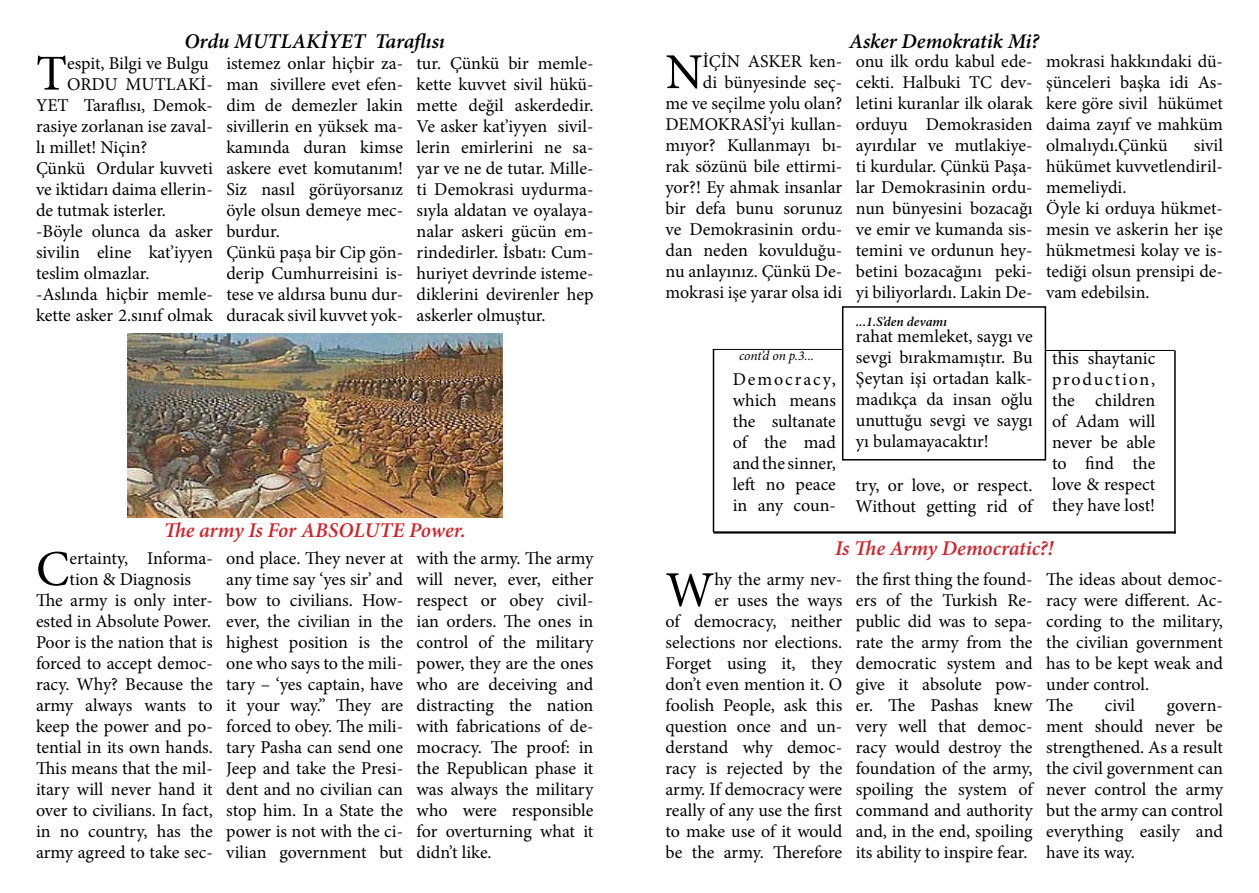
<style>
.page{position:relative;width:1259px;height:893px;background:#fff}
.page>*{position:absolute;margin:0;border:0;box-sizing:border-box;transform-origin:0 0}
.t1{font:50.25px "Minion Pro";color:#000}
.t2{font:italic 600 21px "Minion Pro";letter-spacing:-.005em;color:#d2232a}
.t3{font:italic 600 21px "Minion Pro";letter-spacing:-.005em;color:#000}
.t4{font:18px/21px "Minion Pro";color:#000;text-align:justify}
.t5{font:italic 600 13.5px "Minion Pro";color:#000}
.t6{font:italic 13.5px "Minion Pro";letter-spacing:-.01em;color:#000}
</style>
<div class="page">
<div style="left:842px;top:306px;width:204px;height:154px;border:2px solid #000"></div>
<hr style="left:713px;top:349px;width:129px;height:1px;background:#000">
<hr style="left:1045px;top:350px;width:129px;height:1px;background:#000">
<hr style="left:713px;top:349px;width:1px;height:183px;background:#000">
<hr style="left:1174px;top:350px;width:1px;height:184px;background:#000">
<div style="left:713px;top:531px;width:462px;height:3px;border:2px solid #000"></div>
<img style="left:127px;top:333px;width:375px;height:185px">
<p class="t3" style="left:184px;top:27px;width:262px">Ordu MUTLAKİYET Taraflısı</p>
<h1 class="t1" style="left:36px;top:40px;width:33px">T</h1>
<p class="t4" style="left:67px;top:52px;width:143px">espit, Bilgi ve Bulgu</p>
<p class="t4" style="left:67px;top:73px;width:147px">ORDU MUTLAKİ-</p>
<p class="t4" style="left:36px;top:94px;width:178px">YET Taraflısı, Demok-</p>
<p class="t4" style="left:36px;top:115px;width:178px">rasiye zorlanan ise zaval-</p>
<p class="t4" style="left:36px;top:136px;width:113px">lı millet! Niçin?</p>
<p class="t4" style="left:36px;top:157px;width:178px">Çünkü Ordular kuvveti</p>
<p class="t4" style="left:36px;top:178px;width:178px">ve iktidarı daima ellerin-</p>
<p class="t4" style="left:36px;top:199px;width:131px">de tutmak isterler.</p>
<p class="t4" style="left:36px;top:220px;width:178px">-Böyle olunca da asker</p>
<p class="t4" style="left:36px;top:241px;width:178px">sivilin eline kat’iyyen</p>
<p class="t4" style="left:36px;top:262px;width:115px">teslim olmazlar.</p>
<p class="t4" style="left:36px;top:283px;width:178px">-Aslında hiçbir memle-</p>
<p class="t4" style="left:36px;top:304px;width:179px">kette asker 2.sınıf olmak</p>
<p class="t4" style="left:226px;top:52px;width:178px;text-align:left">istemez onlar hiçbir za&shy;man sivillere evet efen&shy;dim de demezler lakin sivillerin en yüksek ma&shy;kamında duran kimse askere evet komutanım!<br>Siz nasıl görüyorsanız öyle olsun demeye mec&shy;burdur.<br>Çünkü paşa bir Cip gön&shy;derip Cumhurreisini is&shy;tese ve aldırsa bunu dur&shy;duracak sivil kuvvet yok-</p>
<p class="t4" style="left:417px;top:53px;width:178px">tur. Çünkü bir memle&shy;kette kuvvet sivil hükü&shy;mette değil askerdedir.<br>Ve asker kat’iyyen sivil&shy;lerin emirlerini ne sa&shy;yar ve ne de tutar. Mille&shy;ti Demokrasi uydurma&shy;sıyla aldatan ve oyalaya&shy;nalar askeri gücün em&shy;rindedirler. İsbatı: Cum&shy;huriyet devrinde isteme&shy;diklerini devirenler hep askerler olmuştur.</p>
<p class="t2" style="left:164px;top:516px;width:179px">The army Is For Absolute</p>
<p class="t2" style="left:409px;top:516px;width:58px">Power.</p>
<h1 class="t1" style="left:36px;top:535px;width:32px">C</h1>
<p class="t4" style="left:69px;top:548px;width:145px">ertainty, Informa-</p>
<p class="t4" style="left:69px;top:569px;width:123px">tion &amp; Diagnosis</p>
<p class="t4" style="left:36px;top:590px;width:178px">The army is only inter-</p>
<p class="t4" style="left:36px;top:611px;width:177px">ested in Absolute Power.</p>
<p class="t4" style="left:36px;top:632px;width:178px">Poor is the nation that is</p>
<p class="t4" style="left:36px;top:653px;width:178px">forced to accept democ-</p>
<p class="t4" style="left:36px;top:674px;width:178px">racy. Why? Because the</p>
<p class="t4" style="left:36px;top:695px;width:178px">army always wants to</p>
<p class="t4" style="left:36px;top:716px;width:178px">keep the power and po-</p>
<p class="t4" style="left:36px;top:737px;width:178px">tential in its own hands.</p>
<p class="t4" style="left:36px;top:758px;width:178px">This means that the mil-</p>
<p class="t4" style="left:36px;top:779px;width:178px">itary will never hand it</p>
<p class="t4" style="left:36px;top:800px;width:178px">over to civilians. In fact,</p>
<p class="t4" style="left:36px;top:821px;width:178px">in no country, has the</p>
<p class="t4" style="left:36px;top:842px;width:178px">army agreed to take sec-</p>
<p class="t4" style="left:226px;top:548px;width:178px">ond place. They never at any time say ‘yes sir’ and bow to civilians. How&shy;ever, the civilian in the highest position is the one who says to the mili&shy;tary – ‘yes captain, have it your way.” They are forced to obey. The mili&shy;tary Pasha can send one Jeep and take the Presi&shy;dent and no civilian can stop him. In a State the power is not with the ci&shy;vilian government but</p>
<p class="t4" style="left:417px;top:548px;width:179px">with the army. The army will never, ever, either respect or obey civil&shy;ian orders. The ones in control of the military power, they are the ones who are deceiving and distracting the nation with fabrications of de&shy;mocracy. The proof: in the Republican phase it was always the military who were responsible for overturning what it didn’t like.</p>
<p class="t3" style="left:849px;top:27px;width:192px">Asker Demokratik Mi?</p>
<p class="t4" style="left:665px;top:51px;width:178px;text-align:right">İÇİN ASKER ken-<br>di bünyesinde seç-<br>me ve seçilme yolu olan?<br>DEMOKRASİ’yi kullan&shy;mıyor? Kullanmayı bı&shy;rak sözünü bile ettirmi&shy;yor?! Ey ahmak insanlar bir defa bunu sorunuz ve Demokrasinin ordu&shy;dan neden kovulduğu&shy;nu anlayınız. Çünkü De&shy;mokrasi işe yarar olsa idi</p>
<p class="t4" style="left:856px;top:51px;width:179px">onu ilk ordu kabul ede&shy;cekti. Halbuki TC dev&shy;letini kuranlar ilk olarak orduyu Demokrasiden ayırdılar ve mutlakiye&shy;ti kurdular. Çünkü Paşa&shy;lar Demokrasinin ordu&shy;nun bünyesini bozacağı ve emir ve kumanda sis&shy;temini ve ordunun hey&shy;betini bozacağını peki&shy;yi biliyorlardı. Lakin De-</p>
<p class="t4" style="left:1046px;top:51px;width:178px">mokrasi hakkındaki dü&shy;şünceleri başka idi As&shy;kere göre sivil hükümet daima zayıf ve mahküm olmalıydı.Çünkü</p>
<h1 class="t1" style="left:665px;top:38px;width:39px">N</h1>
<p class="t4" style="left:1046px;top:135px;width:178px;text-align:left;text-indent:148px">sivil hükümet kuvvetlendiril&shy;memeliydi.<br>Öyle ki orduya hükmet&shy;mesin ve askerin her işe hükmetmesi kolay ve is&shy;tediği olsun prensipi de&shy;vam edebilsin.</p>
<p class="t6" style="left:739px;top:346px;width:76px">cont’d on p.3...</p>
<p class="t4" style="left:732px;top:369px;width:105px">Democracy, which means the sultanate of the mad and the sinner, left no peace in any coun-</p>
<p class="t5" style="left:856px;top:312px;width:93px">...1.S’den devamı</p>
<p class="t4" style="left:856px;top:326px;width:178px">rahat memleket, saygı ve sevgi bırakmamıştır. Bu Şeytan işi ortadan kalk&shy;madıkça da insan oğlu unuttuğu sevgi ve saygı yı bulamayacaktır!</p>
<p class="t4" style="left:855px;top:475px;width:180px">try, or love, or respect.<br>Without getting rid of</p>
<p class="t4" style="left:1052px;top:348px;width:105px">this shaytanic production, the children of Adam will never be able to find the love &amp; respect they have lost!</p>
<p class="t2" style="left:835px;top:533px;width:220px">Is The Army Democratic?!</p>
<p class="t4" style="left:665px;top:569px;width:179px;text-align:right">hy the army nev-<br>er uses the ways<br>of democracy, neither selections nor elections.<br>Forget using it, they don’t even mention it. O foolish People, ask this question once and un&shy;derstand why democ&shy;racy is rejected by the army. If democracy were really of any use the first to make use of it would be the army. Therefore</p>
<p class="t4" style="left:856px;top:569px;width:180px">the first thing the found&shy;ers of the Turkish Re&shy;public did was to sepa&shy;rate the army from the democratic system and give it absolute pow&shy;er. The Pashas knew very well that democ&shy;racy would destroy the foundation of the army, spoiling the system of command and authority and, in the end, spoiling its ability to inspire fear.</p>
<p class="t4" style="left:1046px;top:569px;width:178px;text-align:left">The ideas about democ&shy;racy were different. Ac&shy;cording to the military, the civilian government has to be kept weak and under control.<br>The</p>
<h1 class="t1" style="left:665px;top:556px;width:50px">W</h1>
<p class="t4" style="left:1105px;top:695px;width:32px">civil</p>
<p class="t4" style="left:1046px;top:695px;width:179px;text-indent:121px">govern&shy;ment should never be strengthened. As a result the civil government can never control the army but the army can control everything easily and have its way.</p>
</div>
